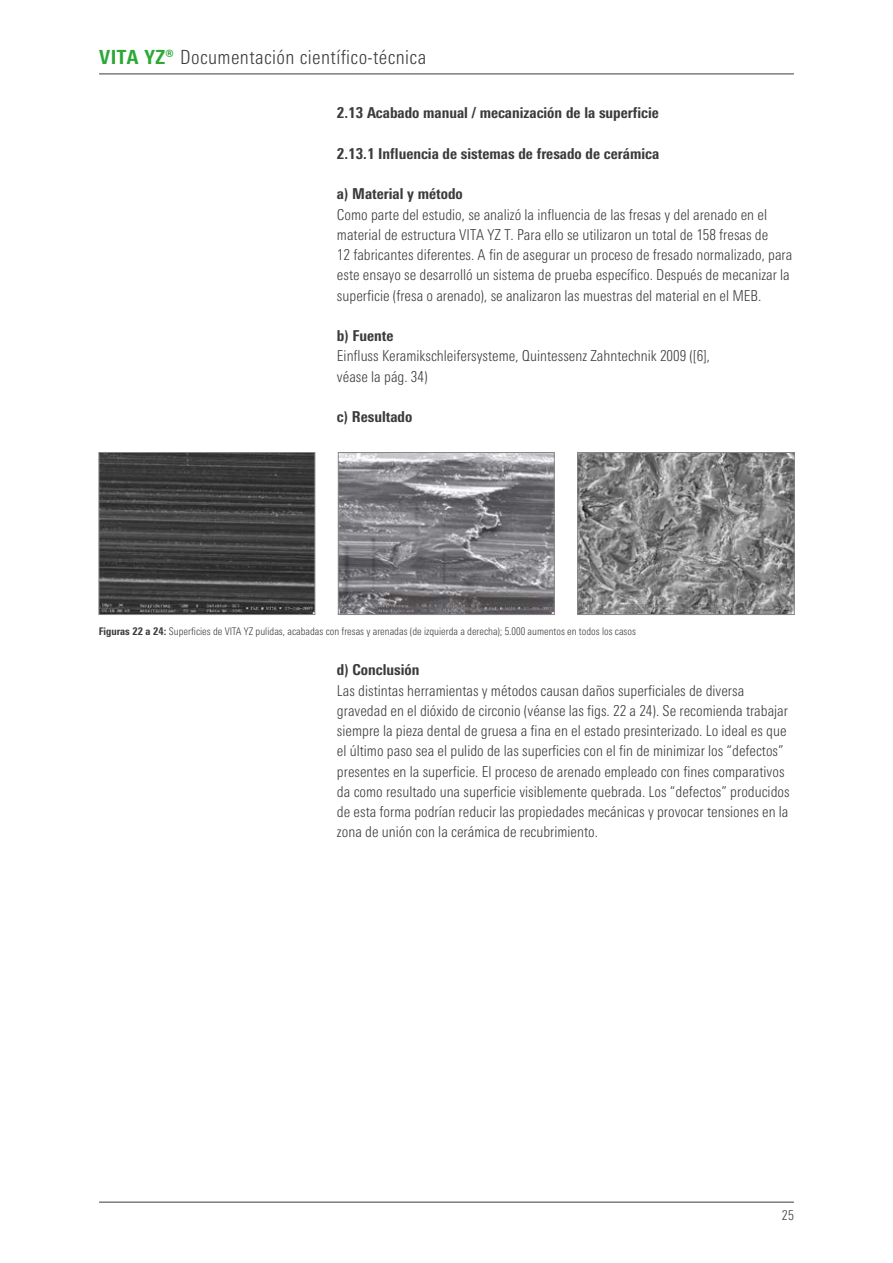
<style>
.page{position:relative;width:893px;height:1263px;background:#fff}
.page>*{position:absolute;margin:0;border:0;box-sizing:border-box;transform-origin:0 0}
.t1{font:300 condensed 19.5px "Univers Next Pro";letter-spacing:.02em;color:#3b3b3a}
.t2{font:300 condensed 15px/20.2px "Univers Next Pro";color:#3b3b3a}
.t3{font:800 condensed 15px "Univers Next Pro";color:#3b3b3a}
.t4{font:300 condensed 13.5px "Univers Next Pro";color:#3b3b3a}
.t5{font:300 condensed 10.5px "Univers Next Pro";color:#3b3b3a}
.s1{font-weight:800;color:#2ba835}
.s2{font-weight:800}
</style>
<div class="page">
<hr style="left:99px;top:74px;width:695px;height:1px;background:#3b3b3a">
<hr style="left:99px;top:1202px;width:695px;height:1px;background:#3b3b3a">
<img style="left:101px;top:454px;width:212px;height:159px">
<div style="left:99px;top:452px;width:216px;height:163px;border:1px solid #878786"></div>
<img style="left:579px;top:454px;width:213px;height:159px">
<div style="left:577px;top:452px;width:217px;height:163px;border:1px solid #878786"></div>
<img style="left:340px;top:454px;width:212px;height:159px">
<div style="left:338px;top:452px;width:216px;height:163px;border:1px solid #878786"></div>
<h1 class="t1" style="left:99px;top:46px;width:328px"><span class="s1">VITA YZ®</span> Documentación científico-técnica</h1>
<p class="t3" style="left:337px;top:104px;width:323px">2.13 Acabado manual / mecanización de la superficie</p>
<p class="t3" style="left:337px;top:145px;width:324px">2.13.1 Influencia de sistemas de fresado de cerámica</p>
<p class="t3" style="left:337px;top:185px;width:127px">a) Material y método</p>
<p class="t2" style="left:337px;top:204px;width:457px">Como parte del estudio, se analizó la influencia de las fresas y del arenado en el material de estructura VITA YZ T. Para ello se utilizaron un total de 158 fresas de<br>12 fabricantes diferentes. A fin de asegurar un proceso de fresado normalizado, para este ensayo se desarrolló un sistema de prueba específico. Después de mecanizar la superficie (fresa o arenado), se analizaron las muestras del material en el MEB.</p>
<p class="t3" style="left:337px;top:327px;width:58px">b) Fuente</p>
<p class="t2" style="left:337px;top:346px;width:375px">Einfluss Keramikschleifersysteme, Quintessenz Zahntechnik 2009 ([6], véase la pág. 34)</p>
<p class="t3" style="left:337px;top:408px;width:77px">c) Resultado</p>
<p class="t5" style="left:99px;top:625px;width:539px"><span class="s2">Figuras 22 a 24:</span> Superficies de VITA YZ pulidas, acabadas con fresas y arenadas (de izquierda a derecha); 5.000 aumentos en todos los casos</p>
<p class="t3" style="left:337px;top:661px;width:84px">d) Conclusión</p>
<p class="t2" style="left:337px;top:680px;width:454px">Las distintas herramientas y métodos causan daños superficiales de diversa gravedad en el dióxido de circonio (véanse las figs. 22 a 24). Se recomienda trabajar siempre la pieza dental de gruesa a fina en el estado presinterizado. Lo ideal es que el último paso sea el pulido de las superficies con el fin de minimizar los “defectos” presentes en la superficie. El proceso de arenado empleado con fines comparativos da como resultado una superficie visiblemente quebrada. Los “defectos” producidos de esta forma podrían reducir las propiedades mecánicas y provocar tensiones en la zona de unión con la cerámica de recubrimiento.</p>
<p class="t4" style="left:782px;top:1207px;width:14px">25</p>
</div>
